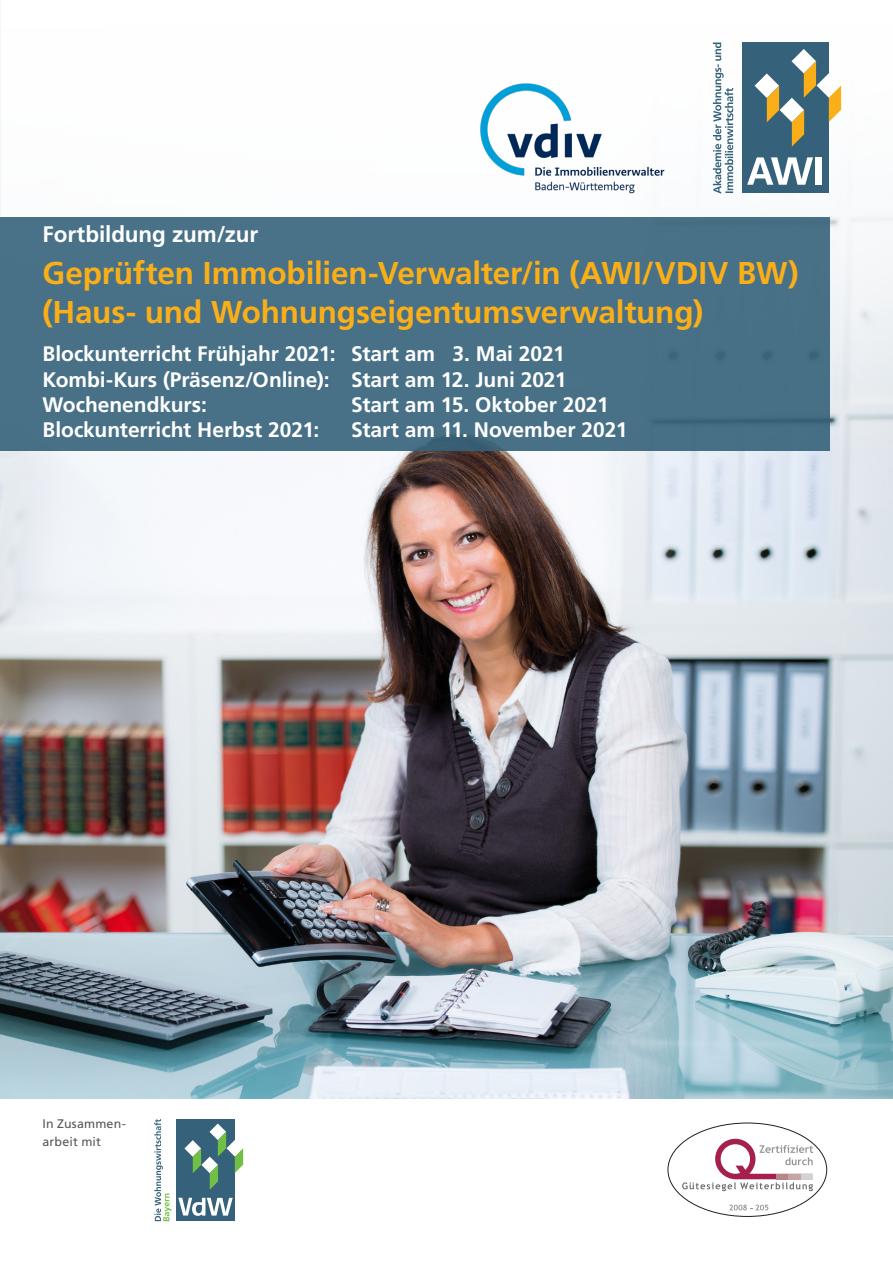
<style>
.page{position:relative;width:893px;height:1263px;background:#fff}
.page>*{position:absolute;margin:0;border:0;box-sizing:border-box;transform-origin:0 0}
.t1{font:700 31.5px/39.6px "Frutiger LT Std";letter-spacing:-.005em;color:#faaf18}
.t2{font:700 22.5px "Frutiger LT Std";letter-spacing:-.005em;color:#fff}
.t3{font:700 21px "Frutiger LT Std";letter-spacing:-.005em;color:#fff}
.t4{font:12.45px/17.2px "Frutiger LT Std";letter-spacing:.01em;color:#57585a}
</style>
<div class="page">
<img style="left:0;top:1px;width:893px;height:1097px">
<div style="left:0;top:217px;width:829px;height:234px;background:#487187"></div>
<div style="left:742px;top:43px;width:87px;height:150px;background:#35627a"></div>
<svg style="left:754px;top:49px;width:87px;height:98px"></svg>
<svg style="left:713px;top:43px;width:20px;height:151px"></svg>
<div style="left:815px;top:157px;width:6px;height:28px;background:#fff"></div>
<svg style="left:747px;top:157px;width:66px;height:28px"></svg>
<div style="left:176px;top:1119px;width:59px;height:102px;background:#35627a"></div>
<svg style="left:184px;top:1123px;width:59px;height:67px"></svg>
<svg style="left:178px;top:1198px;width:55px;height:18px"></svg>
<svg style="left:154px;top:1119px;width:17px;height:102px"></svg>
<svg style="left:729px;top:1204px;width:39px;height:6px"></svg>
<svg style="left:682px;top:1139px;width:131px;height:52px"></svg>
<img style="left:457px;top:61px;width:230px;height:152px">
<p class="t2" style="left:43px;top:221px;width:217px">Fortbildung zum/zur</p>
<p class="t1" style="left:43px;top:253px;width:758px">Geprüften Immobilien-Verwalter/in (AWI/VDIV BW) (Haus- und Wohnungseigentumsverwaltung)</p>
<p class="t3" style="left:43px;top:342px;width:524px">Blockunterricht Frühjahr 2021: Start am 3. Mai 2021</p>
<p class="t3" style="left:43px;top:367px;width:526px">Kombi-Kurs (Präsenz/Online): Start am 12. Juni 2021</p>
<p class="t3" style="left:43px;top:392px;width:166px">Wochenendkurs:</p>
<p class="t3" style="left:351px;top:392px;width:259px">Start am 15. Oktober 2021</p>
<p class="t3" style="left:43px;top:417px;width:278px">Blockunterricht Herbst 2021:</p>
<p class="t3" style="left:351px;top:417px;width:278px">Start am 11. November 2021</p>
<p class="t4" style="left:43px;top:1115px;width:85px">In Zusammen&shy;arbeit mit</p>
</div>
